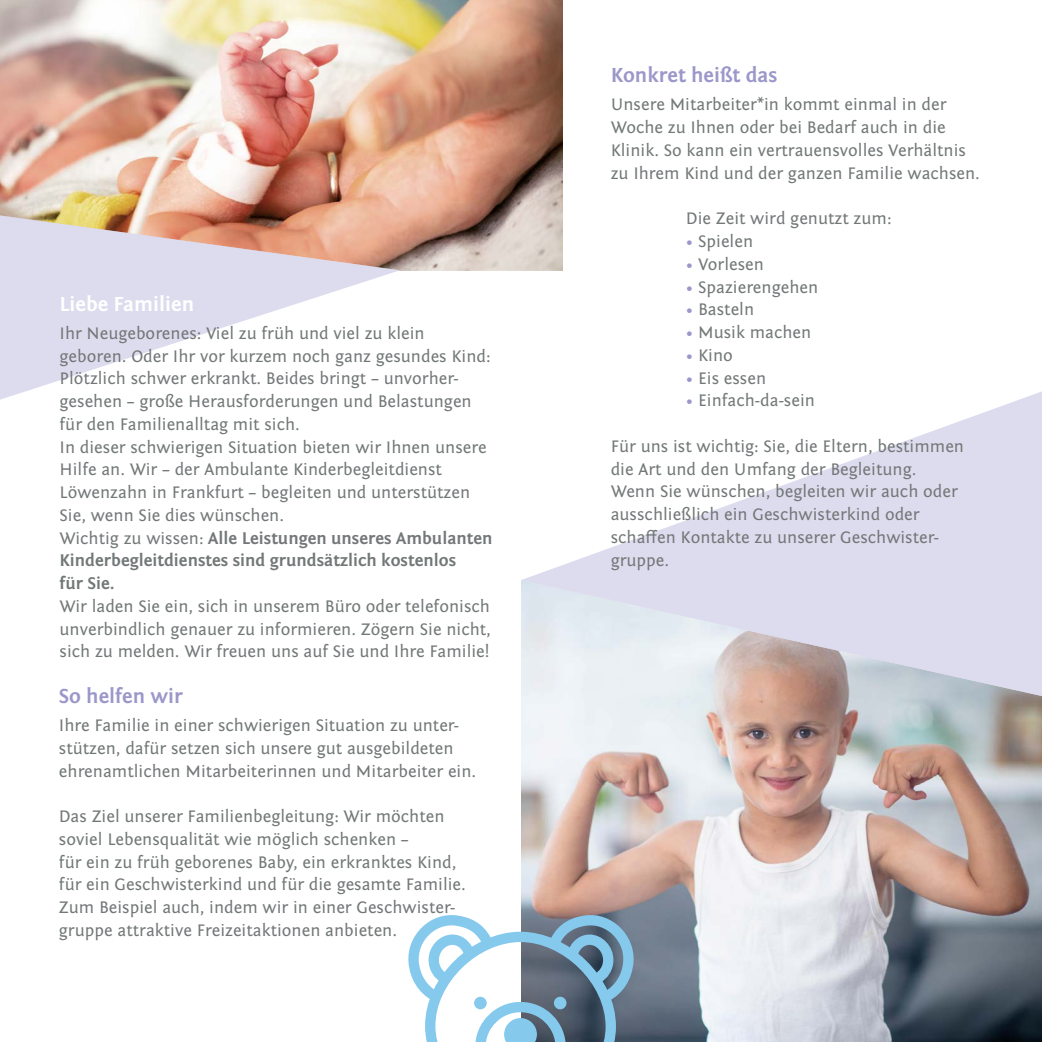
<style>
.page{position:relative;width:1042px;height:1042px;background:#fff}
.page>*{position:absolute;margin:0;border:0;box-sizing:border-box;transform-origin:0 0}
.t1{font:700 21px "Fontin Sans";color:#9b97ca}
.t2{font:700 21px "Fontin Sans";color:#fff}
.t3{font:17.5px/22.8px "Fontin Sans";color:#727777}
.s1{font-weight:700}
.s2{color:#9b97ca}
</style>
<div class="page">
<img style="left:0;top:0;width:562px;height:270px">
<img style="left:521px;top:704px;width:521px;height:338px">
<svg style="left:408px;top:905px;width:229px;height:137px"></svg>
<svg style="left:0;top:210px;width:400px;height:190px;fill:#dddcee"></svg>
<svg style="left:521px;top:391px;width:521px;height:313px;fill:#dddcee"></svg>
<p class="t2" style="left:60px;top:292px;width:136px">Liebe Familien</p>
<p class="t3" style="left:60px;top:322px;width:434px">Ihr Neugeborenes: Viel zu früh und viel zu klein geboren. Oder Ihr vor kurzem noch ganz gesundes Kind:<br>Plötzlich schwer erkrankt. Beides bringt – unvorher&shy;gesehen – große Herausforderungen und Belastungen für den Familienalltag mit sich.<br>In dieser schwierigen Situation bieten wir Ihnen unsere Hilfe an. Wir – der Ambulante Kinderbegleitdienst Löwenzahn in Frankfurt – begleiten und unterstützen Sie, wenn Sie dies wünschen.<br>Wichtig zu wissen: <span class="s1">Alle Leistungen unseres Ambulanten Kinderbegleitdienstes sind grundsätzlich kostenlos<br>für Sie.</span></p>
<p class="t3" style="left:60px;top:595px;width:433px;text-align:justify">Wir laden Sie ein, sich in unserem Büro oder telefonisch unverbindlich genauer zu informieren. Zögern Sie nicht, sich zu melden. Wir freuen uns auf Sie und Ihre Familie!</p>
<p class="t1" style="left:59px;top:685px;width:126px">So helfen wir</p>
<p class="t3" style="left:59px;top:714px;width:419px">Ihre Familie in einer schwierigen Situation zu unter&shy;stützen, dafür setzen sich unsere gut ausgebildeten ehrenamtlichen Mitarbeiterinnen und Mitarbeiter ein.</p>
<p class="t3" style="left:59px;top:805px;width:408px">Das Ziel unserer Familienbegleitung: Wir möchten soviel Lebensqualität wie möglich schenken –<br>für ein zu früh geborenes Baby, ein erkranktes Kind, für ein Geschwisterkind und für die gesamte Familie.<br>Zum Beispiel auch, indem wir in einer Geschwister&shy;gruppe attraktive Freizeitaktionen anbieten.</p>
<p class="t1" style="left:611px;top:64px;width:168px">Konkret heißt das</p>
<p class="t3" style="left:611px;top:94px;width:371px">Unsere Mitarbeiter*in kommt einmal in der Woche zu Ihnen oder bei Bedarf auch in die Klinik. So kann ein vertrauensvolles Verhältnis zu Ihrem Kind und der ganzen Familie wachsen.</p>
<p class="t3" style="left:686px;top:207px;width:207px">Die Zeit wird genutzt zum:</p>
<p class="t3" style="left:686px;top:230px;width:69px"><span class="s2">•</span> Spielen</p>
<p class="t3" style="left:686px;top:253px;width:80px"><span class="s2">•</span> Vorlesen</p>
<p class="t3" style="left:686px;top:276px;width:134px"><span class="s2">•</span> Spazierengehen</p>
<p class="t3" style="left:686px;top:298px;width:70px"><span class="s2">•</span> Basteln</p>
<p class="t3" style="left:686px;top:321px;width:127px"><span class="s2">•</span> Musik machen</p>
<p class="t3" style="left:686px;top:344px;width:48px"><span class="s2">•</span> Kino</p>
<p class="t3" style="left:686px;top:367px;width:82px"><span class="s2">•</span> Eis essen</p>
<p class="t3" style="left:686px;top:389px;width:130px"><span class="s2">•</span> Einfach-da-sein</p>
<p class="t3" style="left:611px;top:435px;width:355px">Für uns ist wichtig: Sie, die Eltern, bestimmen die Art und den Umfang der Begleitung.<br>Wenn Sie wünschen, begleiten wir auch oder ausschließlich ein Geschwisterkind oder schaffen Kontakte zu unserer Geschwister&shy;gruppe.</p>
</div>
